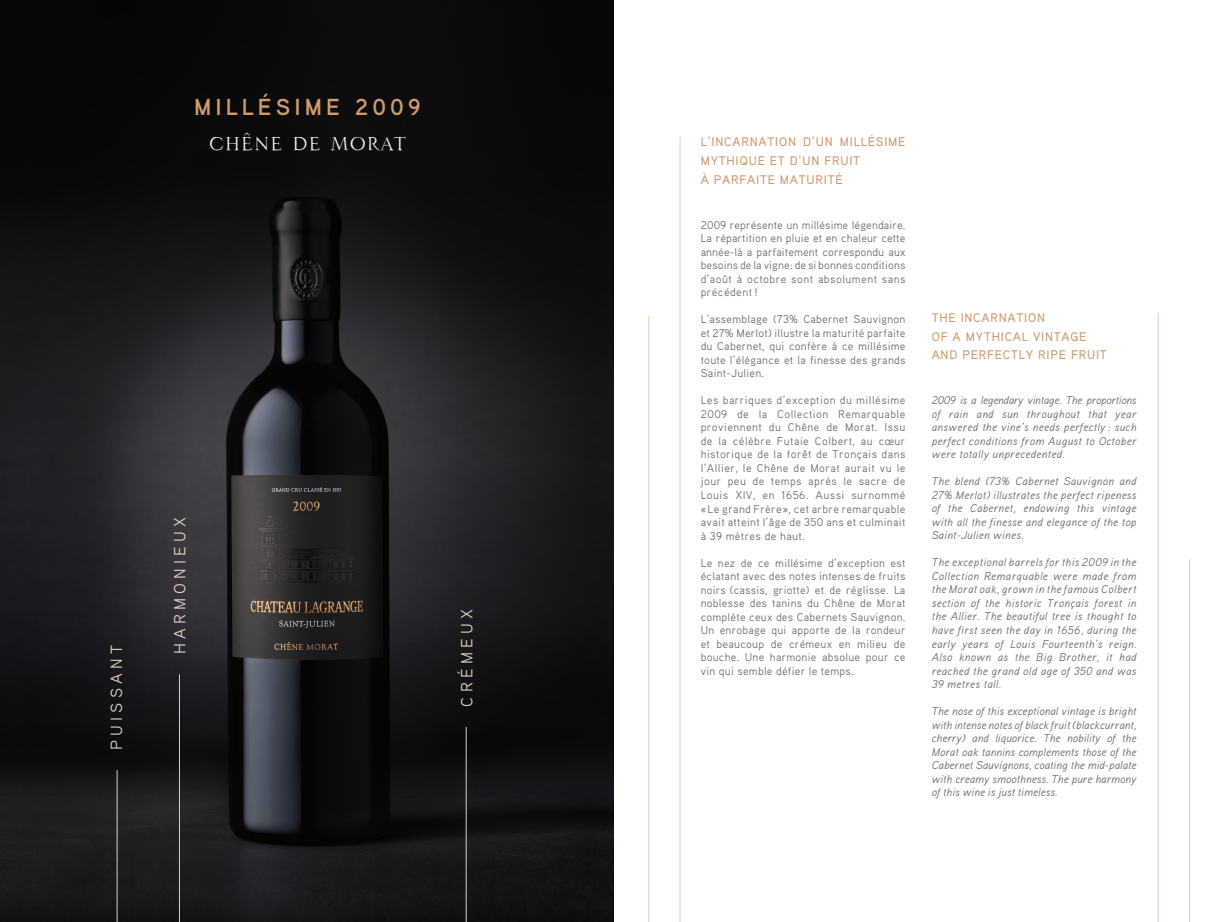
<style>
.page{position:relative;width:1226px;height:922px;background:#fff}
.page>*{position:absolute;margin:0;border:0;box-sizing:border-box;transform-origin:0 0}
.t1{font:700 23.12px "Aaux Pro";letter-spacing:.18em;color:#cf9d6d}
.t2{font:23.12px "Minerva Scalptura";letter-spacing:.04em;color:#f7f6ee}
.t3{font:16.25px "Aaux Pro";letter-spacing:.26em;color:#decfb9}
.t4{font:500 12.5px/18.8px "Aaux Pro";letter-spacing:.06em;color:#cf9d6d}
.t5{font:11.25px/13.5px "Aaux Pro";letter-spacing:.02em;color:#706f6f;text-align:justify}
.t6{font:italic 11.25px/13.5px "Aaux Pro";letter-spacing:.02em;color:#706f6f;text-align:justify}
</style>
<div class="page">
<img style="left:0;top:0;width:613px;height:921px">
<hr style="left:117px;top:769px;width:1px;height:152px;background:#decfb9">
<hr style="left:179px;top:674px;width:1px;height:247px;background:#decfb9">
<hr style="left:466px;top:726px;width:1px;height:195px;background:#decfb9">
<hr style="left:680px;top:137px;width:1px;height:784px;background:#decfb9">
<hr style="left:1158px;top:313px;width:1px;height:608px;background:#decfb9">
<hr style="left:648px;top:315px;width:1px;height:606px;background:#decfb9">
<hr style="left:1189px;top:558px;width:1px;height:363px;background:#decfb9">
<h1 class="t1" style="left:194px;top:92px;width:228px">MILLÉSIME 2009</h1>
<h1 class="t2" style="left:209px;top:131px;width:199px">CHÊNE DE MORAT</h1>
<h2 class="t3" style="left:106px;top:750px;width:107px;rotate:-90deg">PUISSANT</h2>
<h2 class="t3" style="left:170px;top:654px;width:139px;rotate:-90deg">HARMONIEUX</h2>
<h2 class="t3" style="left:456px;top:706px;width:99px;rotate:-90deg">CRÉMEUX</h2>
<p class="t4" style="left:701px;top:132px;width:206px">L’INCARNATION D’UN MILLÉSIME<br>MYTHIQUE ET D’UN FRUIT<br>À PARFAITE MATURITÉ</p>
<p class="t5" style="left:701px;top:218px;width:206px">2009 représente un millésime légendaire.<br>La répartition en pluie et en chaleur cette année-là a parfaitement correspondu aux besoins de la vigne : de si bonnes conditions d’août à octobre sont absolument sans précédent !</p>
<p class="t5" style="left:701px;top:312px;width:206px">L’assemblage (73% Cabernet Sauvignon et 27% Merlot) illustre la maturité parfaite du Cabernet, qui confère à ce millésime toute l’élégance et la finesse des grands Saint-Julien.</p>
<p class="t5" style="left:701px;top:393px;width:206px">Les barriques d’exception du millésime 2009 de la Collection Remarquable proviennent du Chêne de Morat. Issu de la célèbre Futaie Colbert, au cœur historique de la forêt de Tronçais dans l’Allier, le Chêne de Morat aurait vu le jour peu de temps après le sacre de Louis XIV, en 1656. Aussi surnommé « Le grand Frère », cet arbre remarquable avait atteint l’âge de 350 ans et culminait à 39 mètres de haut.</p>
<p class="t5" style="left:701px;top:555px;width:206px">Le nez de ce millésime d’exception est éclatant avec des notes intenses de fruits noirs (cassis, griotte) et de réglisse. La noblesse des tanins du Chêne de Morat complète ceux des Cabernets Sauvignon.<br>Un enrobage qui apporte de la rondeur et beaucoup de crémeux en milieu de bouche. Une harmonie absolue pour ce vin qui semble défier le temps.</p>
<p class="t4" style="left:932px;top:307px;width:177px">THE INCARNATION<br>OF A MYTHICAL VINTAGE<br>AND PERFECTLY RIPE FRUIT</p>
<p class="t6" style="left:932px;top:393px;width:206px">2009 is a legendary vintage. The proportions of rain and sun throughout that year answered the vine’s needs perfectly : such perfect conditions from August to October were totally unprecedented.</p>
<p class="t6" style="left:932px;top:474px;width:206px">The blend (73% Cabernet Sauvignon and 27% Merlot) illustrates the perfect ripeness of the Cabernet, endowing this vintage with all the finesse and elegance of the top Saint-Julien wines.</p>
<p class="t6" style="left:932px;top:555px;width:206px">The exceptional barrels for this 2009 in the Collection Remarquable were made from the Morat oak, grown in the famous Colbert section of the historic Tronçais forest in the Allier. The beautiful tree is thought to have first seen the day in 1656, during the early years of Louis Fourteenth’s reign.<br>Also known as the Big Brother, it had reached the grand old age of 350 and was 39 metres tall.</p>
<p class="t6" style="left:932px;top:703px;width:206px">The nose of this exceptional vintage is bright with intense notes of black fruit (blackcurrant, cherry) and liquorice. The nobility of the Morat oak tannins complements those of the Cabernet Sauvignons, coating the mid‑palate with creamy smoothness. The pure harmony of this wine is just timeless.</p>
</div>
